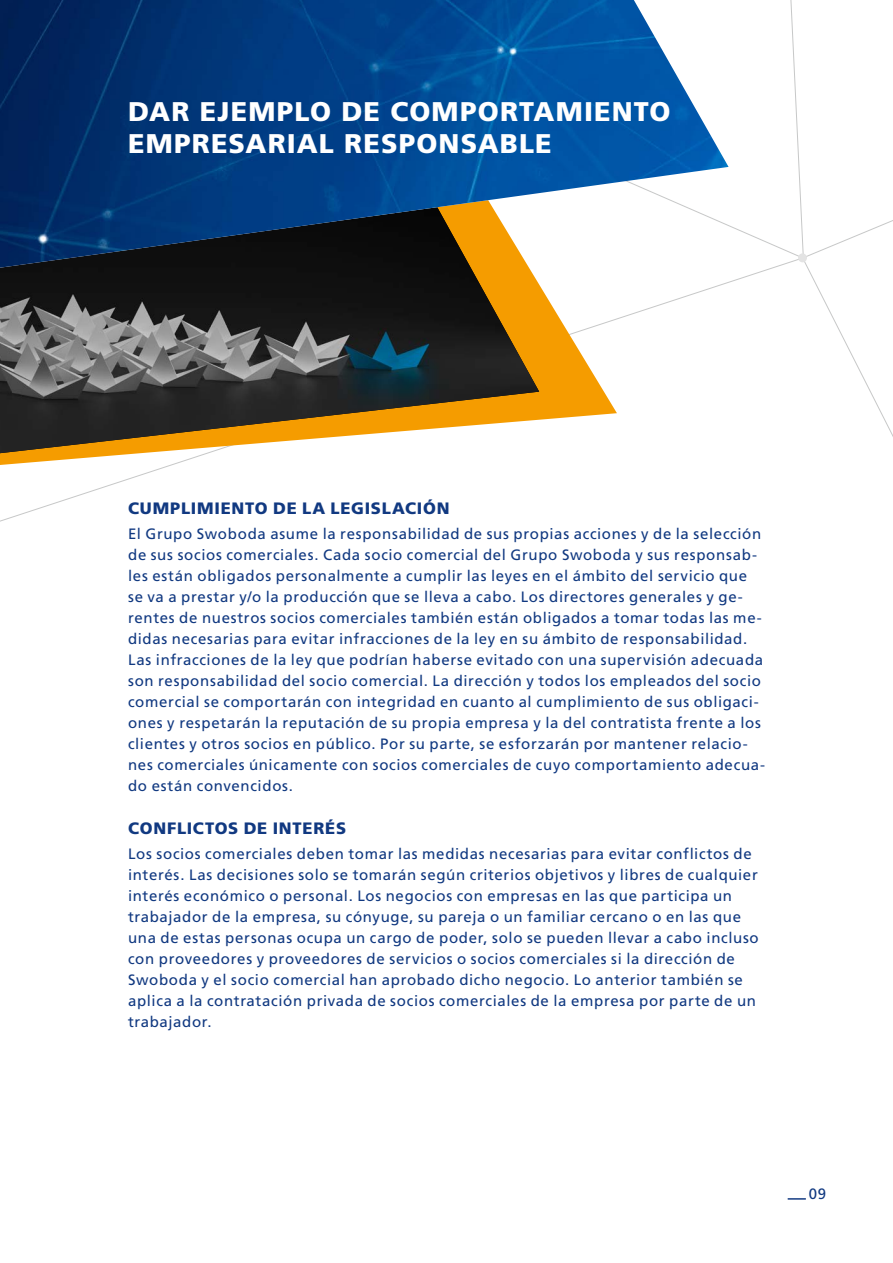
<style>
.page{position:relative;width:893px;height:1263px;background:#fff}
.page>*{position:absolute;margin:0;border:0;box-sizing:border-box;transform-origin:0 0}
.t1{font:900 27px/32.4px "Frutiger LT Pro";letter-spacing:.04em;color:#fff}
.t2{font:900 16.5px "Frutiger LT Pro";letter-spacing:.045em;color:#113981}
.t3{font:15px/21px "Frutiger LT Pro";letter-spacing:.045em;color:#113981}
</style>
<div class="page">
<svg style="left:788px;top:1198px;width:18px;height:1px"></svg>
<svg style="left:788px;top:0;width:105px;height:257px"></svg>
<div style="left:798px;top:253px;width:9px;height:9px;background:#e3e3e3;border-radius:50%"></div>
<svg style="left:0;top:284px;width:617px;height:181px"></svg>
<img style="left:0;top:268px;width:539px;height:185px">
<img style="left:0;top:0;width:729px;height:268px">
<h1 class="t1" style="left:128px;top:95px;width:544px">DAR EJEMPLO DE COMPORTAMIENTO<br>EMPRESARIAL RESPONSABLE</h1>
<p class="t2" style="left:128px;top:498px;width:323px">CUMPLIMIENTO DE LA LEGISLACIÓN</p>
<p class="t3" style="left:128px;top:524px;width:638px">El Grupo Swoboda asume la responsabilidad de sus propias acciones y de la selección de sus socios comerciales. Cada socio comercial del Grupo Swoboda y sus responsab&shy;les están obligados personalmente a cumplir las leyes en el ámbito del servicio que se va a prestar y/o la producción que se lleva a cabo. Los directores generales y ge&shy;rentes de nuestros socios comerciales también están obligados a tomar todas las me&shy;didas necesarias para evitar infracciones de la ley en su ámbito de responsabilidad.<br>Las infracciones de la ley que podrían haberse evitado con una supervisión adecuada son responsabilidad del socio comercial. La dirección y todos los empleados del socio comercial se comportarán con integridad en cuanto al cumplimiento de sus obligaci&shy;ones y respetarán la reputación de su propia empresa y la del contratista frente a los clientes y otros socios en público. Por su parte, se esforzarán por mantener relacio&shy;nes comerciales únicamente con socios comerciales de cuyo comportamiento adecua&shy;do están convencidos.</p>
<p class="t2" style="left:128px;top:818px;width:219px">CONFLICTOS DE INTERÉS</p>
<p class="t3" style="left:128px;top:843px;width:632px">Los socios comerciales deben tomar las medidas necesarias para evitar conflictos de interés. Las decisiones solo se tomarán según criterios objetivos y libres de cualquier interés económico o personal. Los negocios con empresas en las que participa un trabajador de la empresa, su cónyuge, su pareja o un familiar cercano o en las que una de estas personas ocupa un cargo de poder, solo se pueden llevar a cabo incluso con proveedores y proveedores de servicios o socios comerciales si la dirección de Swoboda y el socio comercial han aprobado dicho negocio. Lo anterior también se aplica a la contratación privada de socios comerciales de la empresa por parte de un trabajador.</p>
<p class="t3" style="left:809px;top:1183px;width:19px">09</p>
</div>
